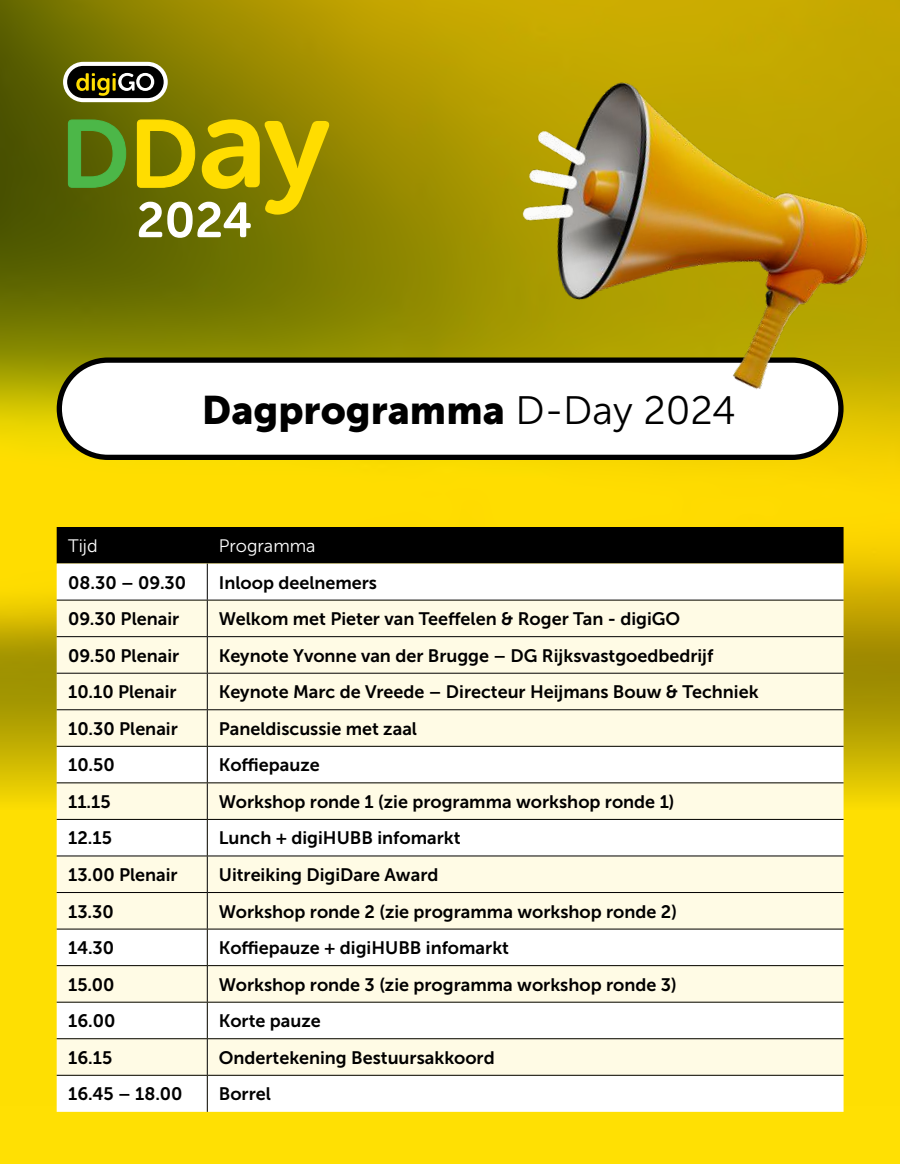
<style>
.page{position:relative;width:900px;height:1164px;background:#ffe003}
.page>*{position:absolute;margin:0;border:0;box-sizing:border-box;transform-origin:0 0}
.t1{font:39.6px "Museo Sans 900";color:#000}
.t2{font:18px "Museo Sans 700";color:#000}
.t3{font:18px "Museo Sans 300";color:#fff}
.s1{font-family:"Museo Sans 300"}
</style>
<div class="page">
<img style="left:0;top:0;width:900px;height:1106px">
<svg style="left:63px;top:62px;width:105px;height:40px;background:#69664b"></svg>
<svg style="left:67px;top:119px;width:60px;height:69px;background:#529027"></svg>
<svg style="left:136px;top:119px;width:193px;height:119px"></svg>
<div style="left:59px;top:360px;width:782px;height:97px;background:#fff;border-radius:49px"></div>
<div style="left:57px;top:357px;width:787px;height:103px;border:5px solid #000;border-radius:49px"></div>
<div style="left:57px;top:527px;width:787px;height:37px;background:#000"></div>
<div style="left:57px;top:564px;width:787px;height:548px;background:#fff"></div>
<svg style="left:57px;top:601px;width:787px;height:474px;background:#fdf9e6"></svg>
<svg style="left:208px;top:747px;width:636px;height:365px;background:#fdfbf0"></svg>
<hr style="left:207px;top:564px;width:1px;height:36px;background:#000">
<hr style="left:57px;top:600px;width:150px;height:1px;background:#000">
<hr style="left:207px;top:600px;width:637px;height:1px;background:#000">
<hr style="left:207px;top:600px;width:1px;height:36px;background:#000">
<hr style="left:207px;top:709px;width:637px;height:1px;background:#000">
<hr style="left:207px;top:892px;width:637px;height:1px;background:#000">
<hr style="left:207px;top:1076px;width:1px;height:36px;background:#000">
<hr style="left:207px;top:636px;width:637px;height:1px;background:#000">
<hr style="left:207px;top:673px;width:637px;height:1px;background:#000">
<hr style="left:207px;top:747px;width:1px;height:35px;background:#000">
<hr style="left:207px;top:782px;width:637px;height:1px;background:#000">
<hr style="left:207px;top:746px;width:637px;height:1px;background:#000">
<hr style="left:207px;top:820px;width:1px;height:36px;background:#000">
<hr style="left:207px;top:819px;width:637px;height:1px;background:#000">
<hr style="left:207px;top:856px;width:637px;height:1px;background:#000">
<hr style="left:207px;top:929px;width:1px;height:36px;background:#000">
<hr style="left:207px;top:929px;width:637px;height:1px;background:#000">
<hr style="left:207px;top:965px;width:637px;height:1px;background:#000">
<hr style="left:207px;top:1003px;width:1px;height:35px;background:#000">
<hr style="left:207px;top:1002px;width:637px;height:1px;background:#000">
<hr style="left:207px;top:1038px;width:637px;height:1px;background:#000">
<hr style="left:207px;top:1075px;width:637px;height:1px;background:#000">
<hr style="left:57px;top:636px;width:150px;height:1px;background:#000">
<hr style="left:207px;top:637px;width:1px;height:36px;background:#000">
<hr style="left:57px;top:673px;width:150px;height:1px;background:#000">
<hr style="left:207px;top:674px;width:1px;height:35px;background:#000">
<hr style="left:57px;top:709px;width:150px;height:1px;background:#000">
<hr style="left:207px;top:710px;width:1px;height:36px;background:#000">
<hr style="left:57px;top:746px;width:150px;height:1px;background:#000">
<hr style="left:57px;top:782px;width:150px;height:1px;background:#000">
<hr style="left:207px;top:783px;width:1px;height:36px;background:#000">
<hr style="left:57px;top:819px;width:150px;height:1px;background:#000">
<hr style="left:57px;top:856px;width:150px;height:1px;background:#000">
<hr style="left:207px;top:856px;width:1px;height:36px;background:#000">
<hr style="left:57px;top:892px;width:150px;height:1px;background:#000">
<hr style="left:207px;top:893px;width:1px;height:36px;background:#000">
<hr style="left:57px;top:929px;width:150px;height:1px;background:#000">
<hr style="left:57px;top:965px;width:150px;height:1px;background:#000">
<hr style="left:207px;top:966px;width:1px;height:36px;background:#000">
<hr style="left:57px;top:1002px;width:150px;height:1px;background:#000">
<hr style="left:57px;top:1038px;width:150px;height:1px;background:#000">
<hr style="left:207px;top:1039px;width:1px;height:36px;background:#000">
<hr style="left:57px;top:1075px;width:150px;height:1px;background:#000">
<img style="left:414px;top:18px;width:486px;height:437px">
<h1 class="t1" style="left:202px;top:387px;width:535px">Dagprogramma <span class="s1">D-Day 2024</span></h1>
<p class="t3" style="left:68px;top:536px;width:31px">Tijd</p>
<p class="t3" style="left:219px;top:536px;width:98px">Programma</p>
<p class="t2" style="left:68px;top:572px;width:120px">08.30 – 09.30</p>
<p class="t2" style="left:219px;top:572px;width:160px">Inloop deelnemers</p>
<p class="t2" style="left:68px;top:609px;width:113px">09.30 Plenair</p>
<p class="t2" style="left:219px;top:609px;width:463px">Welkom met Pieter van Teeffelen &amp; Roger Tan - digiGO</p>
<p class="t2" style="left:68px;top:645px;width:113px">09.50 Plenair</p>
<p class="t2" style="left:219px;top:645px;width:496px">Keynote Yvonne van der Brugge – DG Rijksvastgoedbedrijf</p>
<p class="t2" style="left:68px;top:682px;width:110px">10.10 Plenair</p>
<p class="t2" style="left:219px;top:682px;width:541px">Keynote Marc de Vreede – Directeur Heijmans Bouw &amp; Techniek</p>
<p class="t2" style="left:68px;top:719px;width:111px">10.30 Plenair</p>
<p class="t2" style="left:219px;top:719px;width:200px">Paneldiscussie met zaal</p>
<p class="t2" style="left:68px;top:755px;width:48px">10.50</p>
<p class="t2" style="left:219px;top:755px;width:103px">Koffiepauze</p>
<p class="t2" style="left:68px;top:792px;width:44px">11.15</p>
<p class="t2" style="left:219px;top:792px;width:457px">Workshop ronde 1 (zie programma workshop ronde 1)</p>
<p class="t2" style="left:68px;top:828px;width:45px">12.15</p>
<p class="t2" style="left:219px;top:828px;width:243px">Lunch + digiHUBB infomarkt</p>
<p class="t2" style="left:68px;top:865px;width:111px">13.00 Plenair</p>
<p class="t2" style="left:219px;top:865px;width:221px">Uitreiking DigiDare Award</p>
<p class="t2" style="left:68px;top:901px;width:47px">13.30</p>
<p class="t2" style="left:219px;top:901px;width:460px">Workshop ronde 2 (zie programma workshop ronde 2)</p>
<p class="t2" style="left:68px;top:938px;width:48px">14.30</p>
<p class="t2" style="left:219px;top:938px;width:292px">Koffiepauze + digiHUBB infomarkt</p>
<p class="t2" style="left:68px;top:974px;width:48px">15.00</p>
<p class="t2" style="left:219px;top:974px;width:459px">Workshop ronde 3 (zie programma workshop ronde 3)</p>
<p class="t2" style="left:68px;top:1011px;width:49px">16.00</p>
<p class="t2" style="left:219px;top:1011px;width:103px">Korte pauze</p>
<p class="t2" style="left:68px;top:1048px;width:46px">16.15</p>
<p class="t2" style="left:219px;top:1048px;width:277px">Ondertekening Bestuursakkoord</p>
<p class="t2" style="left:68px;top:1084px;width:116px">16.45 – 18.00</p>
<p class="t2" style="left:219px;top:1084px;width:54px">Borrel</p>
</div>
